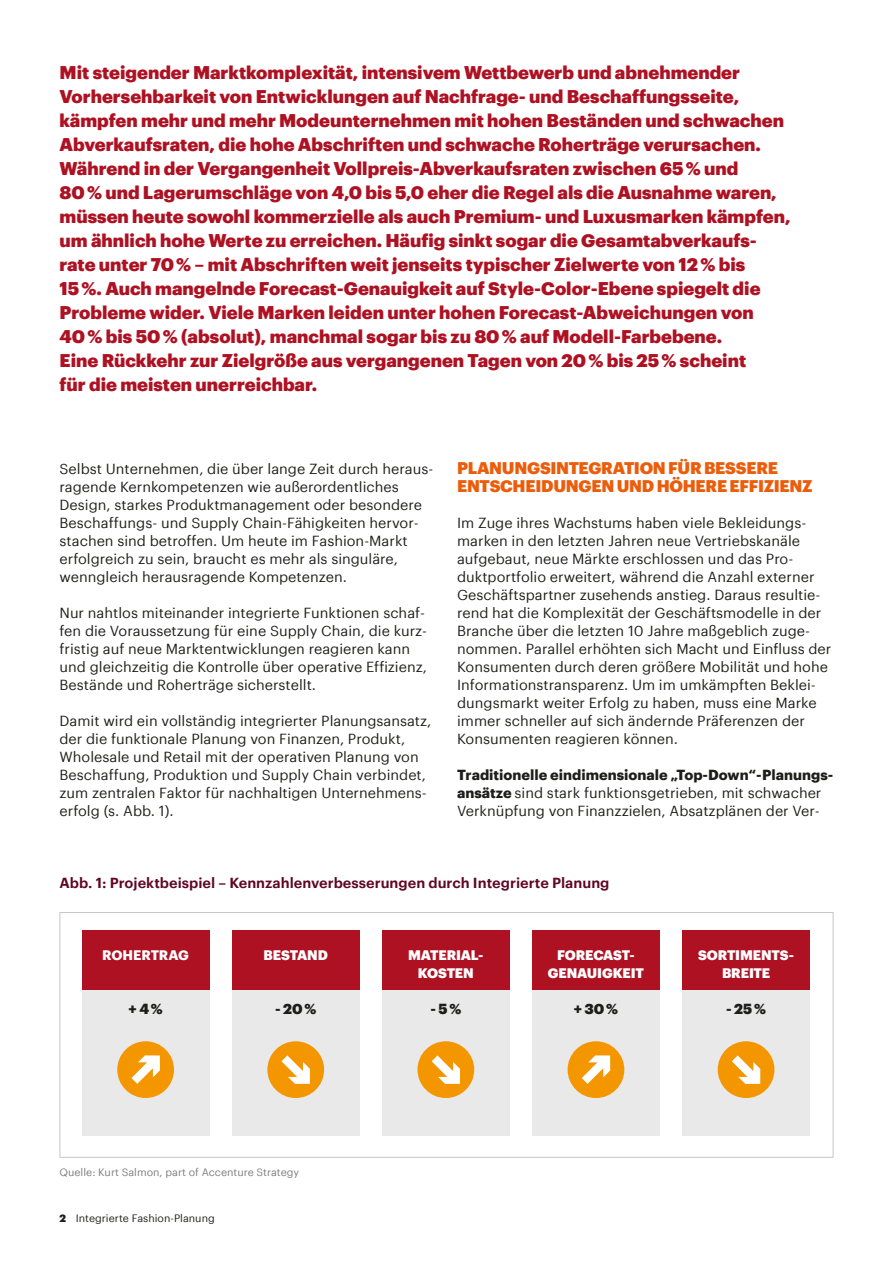
<style>
.page{position:relative;width:893px;height:1263px;background:#fff}
.page>*{position:absolute;margin:0;border:0;box-sizing:border-box;transform-origin:0 0}
.t1{font:900 18px/24px "Graphik";color:#ae1122}
.t2{font:900 16.5px/18px "Graphik";letter-spacing:-.015em;color:#eb5d0b}
.t3{font:14.25px/18px "Graphik";color:#1d1d1b}
.t4{font:600 14.25px "Graphik";color:#600724}
.t5{font:900 14.25px "Graphik";color:#1d1d1b}
.t6{font:900 13.5px/18px "Graphik";letter-spacing:-.015em;color:#fff;text-align:center}
.t7{font:700 13.5px "Graphik";letter-spacing:-.015em;color:#fff}
.t8{font:10.5px "Graphik";color:#7c7b7b}
.t9{font:10.5px "Graphik";color:#1d1d1b}
.s1{font-weight:700}
.s2{font-weight:900}
</style>
<div class="page">
<div style="left:682px;top:931px;width:128px;height:204px;background:#e9e9e9"></div>
<div style="left:682px;top:931px;width:128px;height:59px;background:#ae1122"></div>
<div style="left:532px;top:931px;width:128px;height:204px;background:#e9e9e9"></div>
<div style="left:532px;top:931px;width:128px;height:59px;background:#ae1122"></div>
<div style="left:382px;top:931px;width:128px;height:204px;background:#e9e9e9"></div>
<div style="left:382px;top:931px;width:128px;height:59px;background:#ae1122"></div>
<div style="left:232px;top:931px;width:128px;height:204px;background:#e9e9e9"></div>
<div style="left:232px;top:931px;width:128px;height:59px;background:#ae1122"></div>
<div style="left:82px;top:931px;width:127px;height:204px;background:#e9e9e9"></div>
<div style="left:82px;top:931px;width:127px;height:59px;background:#ae1122"></div>
<div style="left:117px;top:1041px;width:57px;height:57px;background:#f49600;border-radius:50%"></div>
<svg style="left:131px;top:1055px;width:29px;height:29px"></svg>
<div style="left:267px;top:1041px;width:57px;height:57px;background:#f49600;border-radius:50%"></div>
<svg style="left:282px;top:1055px;width:28px;height:29px"></svg>
<div style="left:417px;top:1041px;width:57px;height:57px;background:#f49600;border-radius:50%"></div>
<svg style="left:432px;top:1055px;width:28px;height:29px"></svg>
<div style="left:568px;top:1041px;width:56px;height:57px;background:#f49600;border-radius:50%"></div>
<svg style="left:582px;top:1055px;width:28px;height:29px"></svg>
<div style="left:718px;top:1041px;width:56px;height:57px;background:#f49600;border-radius:50%"></div>
<svg style="left:732px;top:1055px;width:28px;height:29px"></svg>
<div style="left:60px;top:912px;width:773px;height:246px;border:1px solid #c6c6c6"></div>
<p class="t1" style="left:60px;top:58px;width:733px">Mit steigender Marktkomplexität, intensivem Wettbewerb und abnehmender Vorhersehbarkeit von Entwicklungen auf Nachfrage- und Beschaffungsseite, kämpfen mehr und mehr Modeunternehmen mit hohen Beständen und schwachen Abverkaufsraten, die hohe Abschriften und schwache Roherträge verursachen.<br>Während in der Vergangenheit Vollpreis-Abverkaufsraten zwischen 65% und<br>80% und Lagerumschläge von 4,0 bis 5,0 eher die Regel als die Ausnahme waren, müssen heute sowohl kommerzielle als auch Premium- und Luxusmarken kämpfen, um ähnlich hohe Werte zu erreichen. Häufig sinkt sogar die Gesamtabverkaufs&shy;rate unter 70% – mit Abschriften weit jenseits typischer Zielwerte von 12% bis 15%. Auch mangelnde Forecast-Genauigkeit auf Style-Color-Ebene spiegelt die Probleme wider. Viele Marken leiden unter hohen Forecast-Abweichungen von 40% bis 50% (absolut), manchmal sogar bis zu 80% auf Modell-Farbebene.<br>Eine Rückkehr zur Zielgröße aus vergangenen Tagen von 20% bis 25% scheint<br>für die meisten unerreichbar.</p>
<p class="t3" style="left:60px;top:458px;width:375px">Selbst Unternehmen, die über lange Zeit durch heraus&shy;ragende Kernkompetenzen wie außerordentliches Design, starkes Produktmanagement oder besondere Beschaffungs- und Supply Chain-Fähigkeiten hervor&shy;stachen sind betroffen. Um heute im Fashion-Markt erfolgreich zu sein, braucht es mehr als singuläre, wenngleich herausragende Kompetenzen.</p>
<p class="t3" style="left:60px;top:602px;width:369px">Nur nahtlos miteinander integrierte Funktionen schaf&shy;fen die Voraussetzung für eine Supply Chain, die kurz&shy;fristig auf neue Marktentwicklungen reagieren kann und gleichzeitig die Kontrolle über operative Effizienz, Bestände und Roherträge sicherstellt.</p>
<p class="t3" style="left:60px;top:710px;width:373px">Damit wird ein vollständig integrierter Planungsansatz, der die funktionale Planung von Finanzen, Produkt, Wholesale und Retail mit der operativen Planung von Beschaffung, Produktion und Supply Chain verbindet, zum zentralen Faktor für nachhaltigen Unternehmens&shy;erfolg (s. Abb. 1).</p>
<p class="t2" style="left:457px;top:457px;width:357px">PLANUNGSINTEGRATION FÜR BESSERE<br>ENTSCHEIDUNGEN UND HÖHERE EFFIZIENZ</p>
<p class="t3" style="left:457px;top:512px;width:376px">Im Zuge ihres Wachstums haben viele Bekleidungs&shy;marken in den letzten Jahren neue Vertriebskanäle aufgebaut, neue Märkte erschlossen und das Pro&shy;duktportfolio erweitert, während die Anzahl externer Geschäftspartner zusehends anstieg. Daraus resultie&shy;rend hat die Komplexität der Geschäftsmodelle in der Branche über die letzten 10 Jahre maßgeblich zuge&shy;nommen. Parallel erhöhten sich Macht und Einfluss der Konsumenten durch deren größere Mobilität und hohe Informationstransparenz. Um im umkämpften Beklei&shy;dungsmarkt weiter Erfolg zu haben, muss eine Marke immer schneller auf sich ändernde Präferenzen der Konsumenten reagieren können.</p>
<p class="t3" style="left:457px;top:764px;width:378px"><span class="s1">Traditionelle eindimensionale „Top-Down“-Planungs&shy;ansätze</span> sind stark funktionsgetrieben, mit schwacher<br>Verknüpfung von Finanzzielen, Absatzplänen der Ver-</p>
<p class="t4" style="left:60px;top:871px;width:551px">Abb. 1: Projektbeispiel – Kennzahlenverbesserungen durch Integrierte Planung</p>
<p class="t7" style="left:102px;top:944px;width:88px">ROHERTRAG</p>
<p class="t6" style="left:264px;top:944px;width:66px">BESTAND</p>
<p class="t6" style="left:408px;top:944px;width:77px">MATERIAL-<br>KOSTEN</p>
<p class="t6" style="left:548px;top:944px;width:98px">FORECAST-<br>GENAUIGKEIT</p>
<p class="t6" style="left:698px;top:944px;width:97px">SORTIMENTS-<br>BREITE</p>
<p class="t5" style="left:128px;top:997px;width:36px">+ 4%</p>
<p class="t5" style="left:275px;top:997px;width:43px">- 20%</p>
<p class="t5" style="left:430px;top:997px;width:32px">- 5%</p>
<p class="t5" style="left:574px;top:997px;width:46px">+ 30%</p>
<p class="t5" style="left:726px;top:997px;width:41px">- 25%</p>
<p class="t8" style="left:60px;top:1164px;width:241px">Quelle: Kurt Salmon, part of Accenture Strategy</p>
<p class="t9" style="left:60px;top:1210px;width:157px"><span class="s2">2</span> Integrierte Fashion-Planung</p>
</div>
